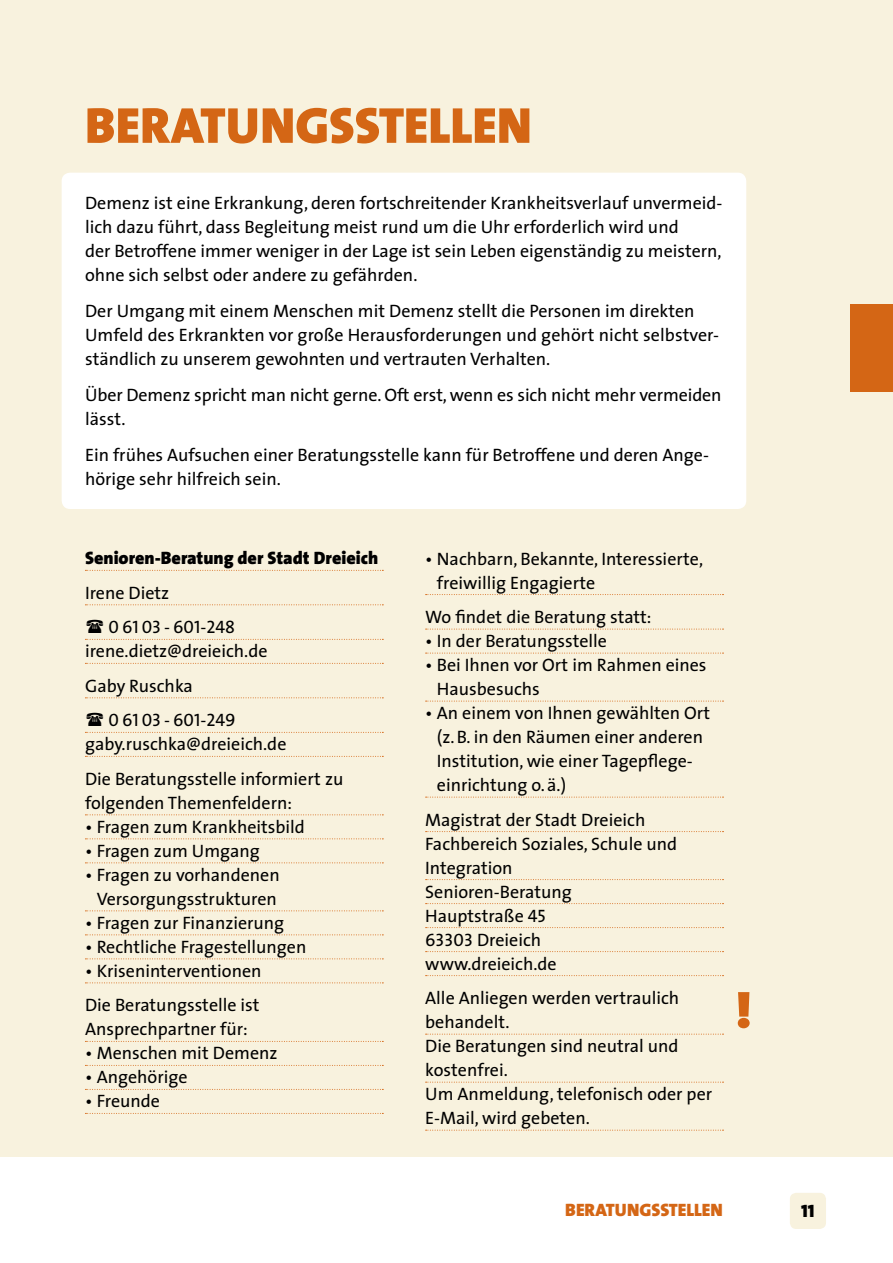
<style>
.page{position:relative;width:893px;height:1263px;background:#fff}
.page>*{position:absolute;margin:0;border:0;box-sizing:border-box;transform-origin:0 0}
.t1{font:51px "The Sans Black Caps";color:#d46615}
.t2{font:18px/24px "The Sans";color:#000}
.t3{font:900 18px "The Sans";color:#000}
.t4{font:18px "The Sans Caps";color:#000}
.t5{font:18px "The Sans Black Caps";color:#d46615}
.t6{font:18px "The Sans Black Caps";color:#000}
.s1{font-family:"The Sans"}
.s2{font-family:"The Sans Caps"}
</style>
<div class="page">
<div style="left:0;top:0;width:893px;height:1157px;background:#f8f2de"></div>
<div style="left:790px;top:1193px;width:36px;height:36px;background:#f8f2de;border-radius:6px"></div>
<div style="left:62px;top:173px;width:684px;height:336px;background:#fff;border-radius:9px"></div>
<svg style="left:85px;top:570px;width:298px;height:1px"></svg>
<svg style="left:85px;top:604px;width:298px;height:1px"></svg>
<svg style="left:85px;top:639px;width:298px;height:1px"></svg>
<svg style="left:85px;top:663px;width:298px;height:1px"></svg>
<svg style="left:85px;top:697px;width:298px;height:1px"></svg>
<svg style="left:85px;top:732px;width:298px;height:1px"></svg>
<svg style="left:85px;top:756px;width:298px;height:1px"></svg>
<svg style="left:85px;top:814px;width:298px;height:1px"></svg>
<svg style="left:85px;top:838px;width:298px;height:1px"></svg>
<svg style="left:85px;top:862px;width:298px;height:1px"></svg>
<svg style="left:85px;top:910px;width:298px;height:1px"></svg>
<svg style="left:85px;top:934px;width:298px;height:1px"></svg>
<svg style="left:85px;top:958px;width:298px;height:1px"></svg>
<svg style="left:85px;top:982px;width:298px;height:1px"></svg>
<svg style="left:85px;top:1041px;width:298px;height:1px"></svg>
<svg style="left:85px;top:1065px;width:298px;height:1px"></svg>
<svg style="left:85px;top:1089px;width:298px;height:1px"></svg>
<svg style="left:85px;top:1113px;width:298px;height:1px"></svg>
<svg style="left:426px;top:594px;width:297px;height:1px"></svg>
<svg style="left:426px;top:629px;width:297px;height:1px"></svg>
<svg style="left:426px;top:653px;width:297px;height:1px"></svg>
<svg style="left:426px;top:701px;width:297px;height:1px"></svg>
<svg style="left:426px;top:797px;width:297px;height:1px"></svg>
<svg style="left:426px;top:831px;width:297px;height:1px"></svg>
<svg style="left:426px;top:879px;width:297px;height:1px"></svg>
<svg style="left:426px;top:903px;width:297px;height:1px"></svg>
<svg style="left:426px;top:927px;width:297px;height:1px"></svg>
<svg style="left:426px;top:951px;width:297px;height:1px"></svg>
<svg style="left:426px;top:975px;width:297px;height:1px"></svg>
<svg style="left:426px;top:1034px;width:297px;height:1px"></svg>
<svg style="left:426px;top:1082px;width:297px;height:1px"></svg>
<svg style="left:426px;top:1130px;width:297px;height:1px"></svg>
<div style="left:850px;top:304px;width:43px;height:87px;background:#d46615"></div>
<svg style="left:738px;top:992px;width:12px;height:36px"></svg>
<h1 class="t1" style="left:85px;top:82px;width:448px">BERATUNGSSTELLEN</h1>
<p class="t2" style="left:85px;top:191px;width:639px">Demenz ist eine Erkrankung, deren fortschreitender Krankheitsverlauf unvermeid&shy;lich dazu führt, dass Begleitung meist rund um die Uhr erforderlich wird und<br>der Betroffene immer weniger in der Lage ist sein Leben eigenständig zu meistern, ohne sich selbst oder andere zu gefährden.</p>
<p class="t2" style="left:85px;top:299px;width:636px">Der Umgang mit einem Menschen mit Demenz stellt die Personen im direkten<br>Umfeld des Erkrankten vor große Herausforderungen und gehört nicht selbstver&shy;ständlich zu unserem gewohnten und vertrauten Verhalten.</p>
<p class="t2" style="left:85px;top:382px;width:638px">Über Demenz spricht man nicht gerne. Oft erst, wenn es sich nicht mehr vermeiden lässt.</p>
<p class="t2" style="left:85px;top:442px;width:625px">Ein frühes Aufsuchen einer Beratungsstelle kann für Betroffene und deren Ange&shy;hörige sehr hilfreich sein.</p>
<p class="t3" style="left:85px;top:543px;width:295px">Senioren-Beratung der Stadt Dreieich</p>
<p class="t2" style="left:85px;top:580px;width:86px">Irene Dietz</p>
<p class="t4" style="left:108px;top:612px;width:128px">0 61 03 - 601-248</p>
<p class="t2" style="left:85px;top:634px;width:184px;line-height:34.5px">irene.dietz@dreieich.de<br>Gaby Ruschka</p>
<p class="t4" style="left:108px;top:705px;width:129px">0 61 03 - 601<span class="s1">-</span>249</p>
<p class="t2" style="left:85px;top:727px;width:260px;line-height:34.5px">gaby.ruschka@dreieich.de<br>Die Beratungsstelle informiert zu</p>
<p class="t2" style="left:85px;top:790px;width:209px">folgenden Themenfeldern:</p>
<p class="t2" style="left:85px;top:814px;width:221px">• Fragen zum Krankheitsbild</p>
<p class="t2" style="left:85px;top:838px;width:176px">• Fragen zum Umgang</p>
<p class="t2" style="left:85px;top:862px;width:196px;text-align:center">• Fragen zu vorhandenen<br>Versorgungsstrukturen</p>
<p class="t2" style="left:85px;top:910px;width:201px">• Fragen zur Finanzierung</p>
<p class="t2" style="left:85px;top:934px;width:223px">• Rechtliche Fragestellungen</p>
<p class="t2" style="left:85px;top:953px;width:178px;line-height:34.5px">• Kriseninterventionen<br>Die Beratungsstelle ist</p>
<p class="t2" style="left:85px;top:1017px;width:164px">Ansprechpartner für:</p>
<p class="t2" style="left:85px;top:1041px;width:194px">• Menschen mit Demenz</p>
<p class="t2" style="left:85px;top:1065px;width:104px">• Angehörige</p>
<p class="t2" style="left:85px;top:1089px;width:77px">• Freunde</p>
<p class="t2" style="left:437px;top:546px;width:268px;text-indent:-12px">• Nachbarn, Bekannte, Interessierte, freiwillig Engagierte</p>
<p class="t2" style="left:425px;top:604px;width:228px">Wo findet die Beratung statt:</p>
<p class="t2" style="left:425px;top:628px;width:183px">• In der Beratungsstelle</p>
<p class="t2" style="left:437px;top:652px;width:271px;text-indent:-12px">• Bei Ihnen vor Ort im Rahmen eines<br>Hausbesuchs</p>
<p class="t2" style="left:437px;top:700px;width:275px;text-indent:-12px">• An einem von Ihnen gewählten Ort (z.B. in den Räumen einer anderen<br>Institution, wie einer Tagepflege&shy;einrichtung o.ä.)</p>
<p class="t2" style="left:425px;top:807px;width:253px">Magistrat der Stadt Dreieich<br>Fachbereich Soziales, Schule und<br>Integration<br>Senioren-Beratung<br>Hauptstraße <span class="s2">45<br>63303</span> Dreieich www.dreieich.de</p>
<p class="t2" style="left:425px;top:985px;width:288px">Alle Anliegen werden vertraulich behandelt.<br>Die Beratungen sind neutral und kostenfrei.<br>Um Anmeldung, telefonisch oder per<br>E-Mail, wird gebeten.</p>
<p class="t5" style="left:565px;top:1194px;width:159px">BERATUNGSSTELLEN</p>
<p class="t6" style="left:801px;top:1195px;width:15px">11</p>
</div>
